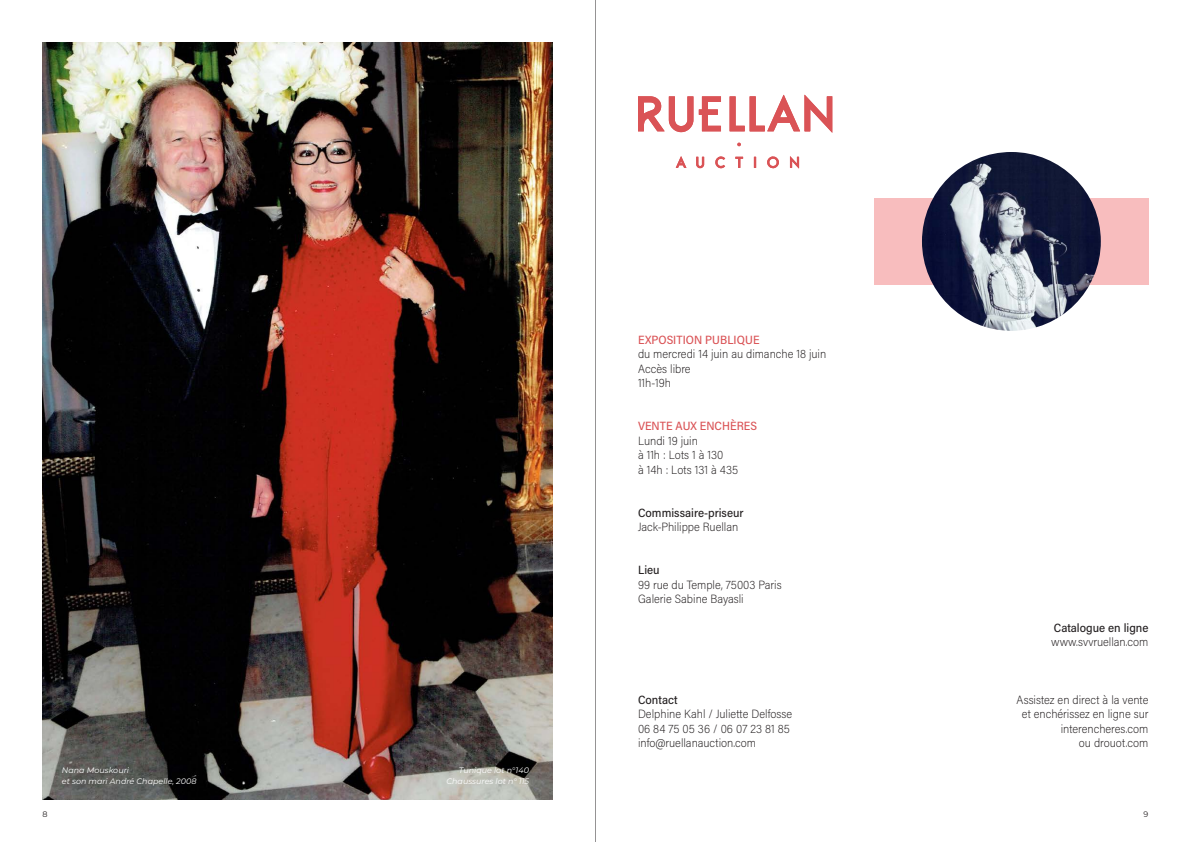
<style>
.page{position:relative;width:1191px;height:842px;background:#fff}
.page>*{position:absolute;margin:0;border:0;box-sizing:border-box;transform-origin:0 0}
.t1{font:200 12px/14.4px "Acumin Pro Semi Cond";color:#231f20}
.t2{font:500 12px "Acumin Pro Semi Cond";color:#231f20}
.t3{font:500 12px "Acumin Pro Semi Cond";letter-spacing:.005em;color:#da5356}
.t4{font:italic 8px/10.8px "Montserrat";color:#fff}
.t5{font:8px "Montserrat";color:#231f20}
</style>
<div class="page">
<hr style="left:595px;top:0;width:1px;height:842px;background:#231f20">
<div style="left:874px;top:198px;width:274px;height:87px;background:#f8bdbe"></div>
<img style="left:43px;top:43px;width:510px;height:756px">
<svg style="left:638px;top:96px;width:55px;height:36px"></svg>
<svg style="left:699px;top:96px;width:22px;height:35px"></svg>
<svg style="left:729px;top:95px;width:103px;height:38px"></svg>
<svg style="left:767px;top:156px;width:12px;height:12px"></svg>
<svg style="left:790px;top:156px;width:9px;height:12px"></svg>
<svg style="left:696px;top:157px;width:8px;height:11px"></svg>
<svg style="left:676px;top:156px;width:10px;height:12px"></svg>
<svg style="left:715px;top:156px;width:10px;height:12px"></svg>
<svg style="left:735px;top:157px;width:8px;height:11px"></svg>
<svg style="left:754px;top:157px;width:2px;height:11px"></svg>
<svg style="left:737px;top:142px;width:4px;height:4px"></svg>
<img style="left:922px;top:152px;width:178px;height:179px;border-radius:89px">
<p class="t4" style="left:62px;top:765px;width:136px">Nana Mouskouri<br>et son mari André Chapelle, 2008</p>
<p class="t4" style="left:446px;top:765px;width:84px;text-align:right">Tunique lot n°140<br>Chaussures lot n° 115</p>
<p class="t3" style="left:638px;top:331px;width:123px">EXPOSITION PUBLIQUE</p>
<p class="t1" style="left:638px;top:347px;width:190px">du mercredi 14 juin au dimanche 18 juin<br>Accès libre<br>11h-19h</p>
<p class="t3" style="left:638px;top:418px;width:121px">VENTE AUX ENCHÈRES</p>
<p class="t1" style="left:638px;top:433px;width:102px">Lundi 19 juin<br>à 11h : Lots 1 à 130<br>à 14h : Lots 131 à 435</p>
<p class="t2" style="left:638px;top:504px;width:107px">Commissaire-priseur</p>
<p class="t1" style="left:638px;top:519px;width:102px">Jack-Philippe Ruellan</p>
<p class="t2" style="left:638px;top:562px;width:23px">Lieu</p>
<p class="t1" style="left:638px;top:577px;width:145px">99 rue du Temple, 75003 Paris<br>Galerie Sabine Bayasli</p>
<p class="t2" style="left:638px;top:691px;width:41px">Contact</p>
<p class="t1" style="left:638px;top:707px;width:156px">Delphine Kahl / Juliette Delfosse<br>06 84 75 05 36 / 06 07 23 81 85 info@ruellanauction.com</p>
<p class="t2" style="left:1053px;top:619px;width:96px">Catalogue en ligne</p>
<p class="t1" style="left:1051px;top:634px;width:99px">www.svvruellan.com</p>
<p class="t1" style="left:1016px;top:692px;width:134px;text-align:right">Assistez en direct à la vente et enchérissez en ligne sur interencheres.com<br>ou drouot.com</p>
<p class="t5" style="left:43px;top:809px;width:7px">8</p>
<p class="t5" style="left:1143px;top:809px;width:6px">9</p>
</div>
